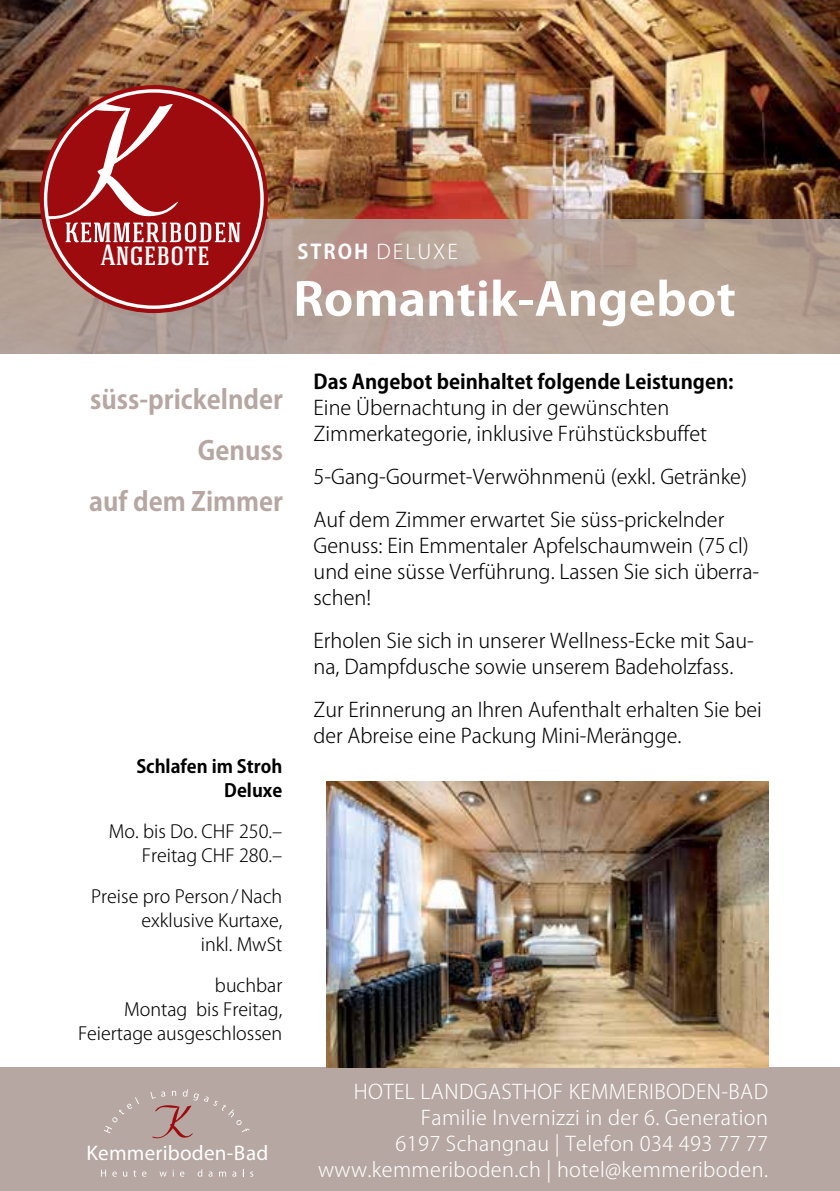
<style>
.page{position:relative;width:840px;height:1191px;background:#fff}
.page>*{position:absolute;margin:0;border:0;box-sizing:border-box;transform-origin:0 0}
.t1{font:700 45px "Ryo Gothic Plus N";color:#fff;scale:1.11 1}
.t2{font:500 29.2px "Hagin Caps";color:#fff}
.t3{font:700 26px/51px "Ryo Gothic Plus N";color:#b6a7a2;text-align:right}
.t4{font:21.2px "Myriad Pro";letter-spacing:.01em;color:#fff}
.t5{font:300 20px/26px "Ryo Gothic Plus N";color:#000}
.t6{font:300 20px/26px "Ryo Gothic Plus N";letter-spacing:.02em;color:#fff;text-align:right}
.t7{font:700 20px "Ryo Gothic Plus N";color:#000}
.t8{font:300 18px/24px "Ryo Gothic Plus N";color:#000;text-align:right}
.t9{font:700 18px/24px "Ryo Gothic Plus N";color:#000;text-align:right}
.s1{font-weight:700}
</style>
<div class="page">
<div style="left:0;top:1067px;width:839px;height:124px;background:#b6a7a2"></div>
<img style="left:0;top:0;width:839px;height:218px">
<svg style="left:0;top:218px;width:839px;height:135px;background:#b49d92"></svg>
<img style="left:326px;top:781px;width:441px;height:286px">
<svg style="left:104px;top:1097px;width:35px;height:36px"></svg>
<svg style="left:101px;top:1169px;width:5px;height:7px"></svg>
<svg style="left:112px;top:1171px;width:5px;height:5px"></svg>
<svg style="left:123px;top:1171px;width:4px;height:5px"></svg>
<svg style="left:142px;top:1171px;width:4px;height:5px"></svg>
<svg style="left:159px;top:1171px;width:8px;height:5px"></svg>
<svg style="left:180px;top:1171px;width:4px;height:5px"></svg>
<svg style="left:197px;top:1169px;width:5px;height:7px"></svg>
<svg style="left:208px;top:1171px;width:4px;height:5px"></svg>
<svg style="left:219px;top:1171px;width:7px;height:5px"></svg>
<svg style="left:232px;top:1171px;width:4px;height:5px"></svg>
<svg style="left:150px;top:1089px;width:99px;height:50px"></svg>
<svg style="left:44px;top:89px;width:219px;height:220px;background:#a84642"></svg>
<svg style="left:48px;top:104px;width:192px;height:138px;background:#ac3638"></svg>
<h2 class="t2" style="left:101px;top:237px;width:110px">Angebote</h2>
<p class="t6" style="left:297px;top:239px;width:162px"><span class="s1">STROH</span> DELUXE</p>
<h1 class="t1" style="left:293px;top:270px;width:400px">Romantik-Angebot</h1>
<h3 class="t3" style="left:89px;top:375px;width:195px">süss-prickelnder<br>Genuss<br>auf dem Zimmer</h3>
<p class="t9" style="left:136px;top:755px;width:147px">Schlafen im Stroh<br>Deluxe</p>
<p class="t8" style="left:109px;top:820px;width:175px">Mo. bis Do. CHF 250.–<br>Freitag CHF 280.–</p>
<p class="t8" style="left:91px;top:885px;width:193px">Preise pro Person/Nach exklusive Kurtaxe,<br>inkl. MwSt</p>
<p class="t8" style="left:78px;top:974px;width:206px">buchbar<br>Montag bis Freitag,<br>Feiertage ausgeschlossen</p>
<p class="t4" style="left:86px;top:1139px;width:183px">Kemmeriboden-Bad</p>
<p class="t7" style="left:313px;top:368px;width:421px">Das Angebot beinhaltet folgende Leistungen:</p>
<p class="t5" style="left:313px;top:395px;width:395px">Eine Übernachtung in der gewünschten<br>Zimmerkategorie, inklusive Frühstücksbuffet</p>
<p class="t5" style="left:313px;top:455px;width:434px;line-height:43px">5-Gang-Gourmet-Verwöhnmenü (exkl. Getränke)<br>Auf dem Zimmer erwartet Sie süss-prickelnder</p>
<p class="t5" style="left:313px;top:533px;width:447px">Genuss: Ein Emmentaler Apfelschaumwein (75cl) und eine süsse Verführung. Lassen Sie sich überra&shy;schen!</p>
<p class="t5" style="left:313px;top:628px;width:441px">Erholen Sie sich in unserer Wellness-Ecke mit Sau&shy;na, Dampfdusche sowie unserem Badeholzfass.</p>
<p class="t5" style="left:313px;top:697px;width:449px">Zur Erinnerung an Ihren Aufenthalt erhalten Sie bei der Abreise eine Packung Mini-Merängge.</p>
<p class="t6" style="left:318px;top:1079px;width:451px">HOTEL LANDGASTHOF KEMMERIBODEN-BAD Familie Invernizzi in der 6. Generation<br>6197 Schangnau | Telefon 034 493 77 77 www.kemmeriboden.ch | hotel@kemmeriboden.</p>
</div>
